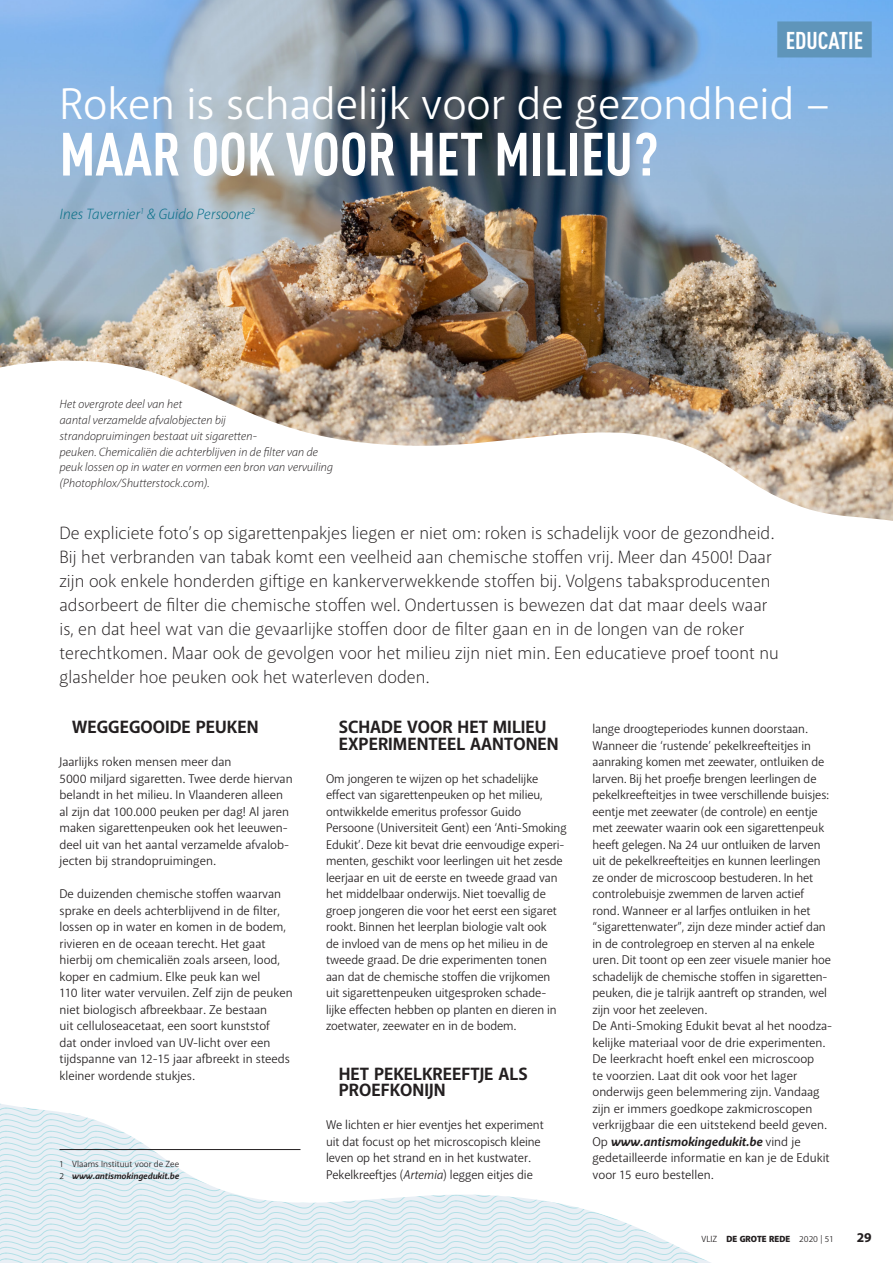
<style>
.page{position:relative;width:893px;height:1263px;background:#fff}
.page>*{position:absolute;margin:0;border:0;box-sizing:border-box;transform-origin:0 0}
.T1_KAP{font:700 60px "DIN Cond";color:#fff}
.Titel_1{font:45px "Akagi Pro";color:#fff}
.Rubriek_educatie{font:700 24px "DIN Cond";color:#fff}
.Intro{font:300 18px/24px "Akagi Pro";color:#231f20}
.H4_-_Titel_3{font:700 18px/16.5px "Akagi Pro";color:#231f20}
.Auteur_vooraan{font:italic 300 15px "Akagi Pro";color:#006c85}
.t1{font:700 13.5px "Myriad Pro";color:#231f20}
.BT_Compact{font:12.75px/16.5px "Akagi Pro";letter-spacing:-.005em;color:#231f20}
.BT{font:12.75px/16.5px "Akagi Pro";color:#231f20}
.Bijschrift{font:italic 300 12px/15.8px "Akagi Pro";letter-spacing:-.005em;color:#231f20}
.Voetnoot_1e{font:9px "Akagi Pro";color:#231f20}
.Voetnoot{font:italic 700 9px "Akagi Pro";color:#231f20}
.s1{font-weight:400;font-style:normal}
.s2{font-style:italic}
.s3{font-weight:700;font-style:italic}
.s4{font-weight:900}
</style>
<div class="page">
<img style="left:0;top:0;width:893px;height:347px">
<img style="left:0;top:347px;width:893px;height:174px">
<svg style="left:0;top:1103px;width:711px;height:160px"></svg>
<div style="left:777px;top:21px;width:95px;height:36px;background:#5f95ba"></div>
<hr style="left:60px;top:1149px;width:240px;height:1px;background:#231f20">
<p class="Rubriek_educatie" style="left:786px;top:26px;width:79px">EDUCATIE</p>
<p class="Titel_1" style="left:60px;top:76px;width:772px">Roken is schadelijk voor de gezondheid –</p>
<p class="T1_KAP" style="left:60px;top:118px;width:600px">MAAR OOK VOOR HET MILIEU?</p>
<p class="Auteur_vooraan" style="left:60px;top:205px;width:197px">Ines Tavernier<sup>1</sup> &amp; Guido Persoone<sup>2</sup></p>
<p class="Bijschrift" style="left:60px;top:396px;width:275px">Het overgrote deel van het<br>aantal verzamelde afvalobjecten bij<br>strandopruimingen bestaat uit sigaretten-<br>peuken. Chemicaliën die achterblijven in de filter van de peuk lossen op in water en vormen een bron van vervuiling (Photophlox/Shutterstock.com).</p>
<p class="Intro" style="left:60px;top:521px;width:721px">De expliciete foto’s op sigarettenpakjes liegen er niet om: roken is schadelijk voor de gezondheid.<br>Bij het verbranden van tabak komt een veelheid aan chemische stoffen vrij. Meer dan 4500! Daar zijn ook enkele honderden giftige en kankerverwekkende stoffen bij. Volgens tabaksproducenten adsorbeert de filter die chemische stoffen wel. Ondertussen is bewezen dat dat maar deels waar is, en dat heel wat van die gevaarlijke stoffen door de filter gaan en in de longen van de roker terechtkomen. Maar ook de gevolgen voor het milieu zijn niet min. Een educatieve proef toont nu glashelder hoe peuken ook het waterleven doden.</p>
<p class="H4_-_Titel_3" style="left:72px;top:719px;width:188px">WEGGEGOOIDE PEUKEN</p>
<p class="BT" style="left:60px;top:754px;width:235px">Jaarlijks roken mensen meer dan<br>5000 miljard sigaretten. Twee derde hiervan belandt in het milieu. In Vlaanderen alleen al zijn dat 100.000 peuken per dag! Al jaren maken sigarettenpeuken ook het leeuwen&shy;deel uit van het aantal verzamelde afvalob&shy;jecten bij strandopruimingen.</p>
<p class="BT" style="left:60px;top:886px;width:235px">De duizenden chemische stoffen waarvan sprake en deels achterblijvend in de filter, lossen op in water en komen in de bodem, rivieren en de oceaan terecht. Het gaat hierbij om chemicaliën zoals arseen, lood, koper en cadmium. Elke peuk kan wel<br>110 liter water vervuilen. Zelf zijn de peuken niet biologisch afbreekbaar. Ze bestaan<br>uit celluloseacetaat, een soort kunststof<br>dat onder invloed van UV-licht over een tijdspanne van 12-15 jaar afbreekt in steeds kleiner wordende stukjes.</p>
<p class="Voetnoot_1e" style="left:60px;top:1158px;width:121px">1 Vlaams Instituut voor de Zee</p>
<p class="Voetnoot" style="left:60px;top:1171px;width:121px"><span class="s1">2</span> www.antismokingedukit.be</p>
<p class="H4_-_Titel_3" style="left:339px;top:719px;width:221px">SCHADE VOOR HET MILIEU<br>EXPERIMENTEEL AANTONEN</p>
<p class="BT_Compact" style="left:326px;top:770px;width:242px">Om jongeren te wijzen op het schadelijke effect van sigarettenpeuken op het milieu, ontwikkelde emeritus professor Guido Persoone (Universiteit Gent) een ‘Anti-Smoking Edukit’. Deze kit bevat drie eenvoudige experi&shy;menten, geschikt voor leerlingen uit het zesde leerjaar en uit de eerste en tweede graad van het middelbaar onderwijs. Niet toevallig de groep jongeren die voor het eerst een sigaret rookt. Binnen het leerplan biologie valt ook<br>de invloed van de mens op het milieu in de tweede graad. De drie experimenten tonen aan dat de chemische stoffen die vrijkomen uit sigarettenpeuken uitgesproken schade&shy;lijke effecten hebben op planten en dieren in zoetwater, zeewater en in de bodem.</p>
<p class="H4_-_Titel_3" style="left:339px;top:1066px;width:190px">HET PEKELKREEFTJE ALS<br>PROEFKONIJN</p>
<p class="BT_Compact" style="left:326px;top:1117px;width:219px">We lichten er hier eventjes het experiment uit dat focust op het microscopisch kleine leven op het strand en in het kustwater.<br>Pekelkreeftjes (<span class="s2">Artemia</span>) leggen eitjes die</p>
<p class="BT_Compact" style="left:592px;top:721px;width:240px">lange droogteperiodes kunnen doorstaan.<br>Wanneer die ‘rustende’ pekelkreefteitjes in aanraking komen met zeewater, ontluiken de larven. Bij het proefje brengen leerlingen de pekelkreefteitjes in twee verschillende buisjes: eentje met zeewater (de controle) en eentje met zeewater waarin ook een sigarettenpeuk heeft gelegen. Na 24 uur ontluiken de larven uit de pekelkreefteitjes en kunnen leerlingen ze onder de microscoop bestuderen. In het controlebuisje zwemmen de larven actief rond. Wanneer er al larfjes ontluiken in het “sigarettenwater”, zijn deze minder actief dan in de controlegroep en sterven al na enkele uren. Dit toont op een zeer visuele manier hoe schadelijk de chemische stoffen in sigaretten&shy;peuken, die je talrijk aantreft op stranden, wel zijn voor het zeeleven.</p>
<p class="BT" style="left:592px;top:1018px;width:241px">De Anti-Smoking Edukit bevat al het noodza&shy;kelijke materiaal voor de drie experimenten.<br>De leerkracht hoeft enkel een microscoop<br>te voorzien. Laat dit ook voor het lager onderwijs geen belemmering zijn. Vandaag zijn er immers goedkope zakmicroscopen verkrijgbaar die een uitstekend beeld geven.<br>Op <span class="s3">www.antismokingedukit.be</span> vind je gedetailleerde informatie en kan je de Edukit voor 15 euro bestellen.</p>
<p class="Voetnoot_1e" style="left:702px;top:1233px;width:133px">VLIZ <span class="s4">DE GROTE REDE</span> 2020 | 51</p>
<p class="t1" style="left:857px;top:1228px;width:16px">29</p>
</div>
